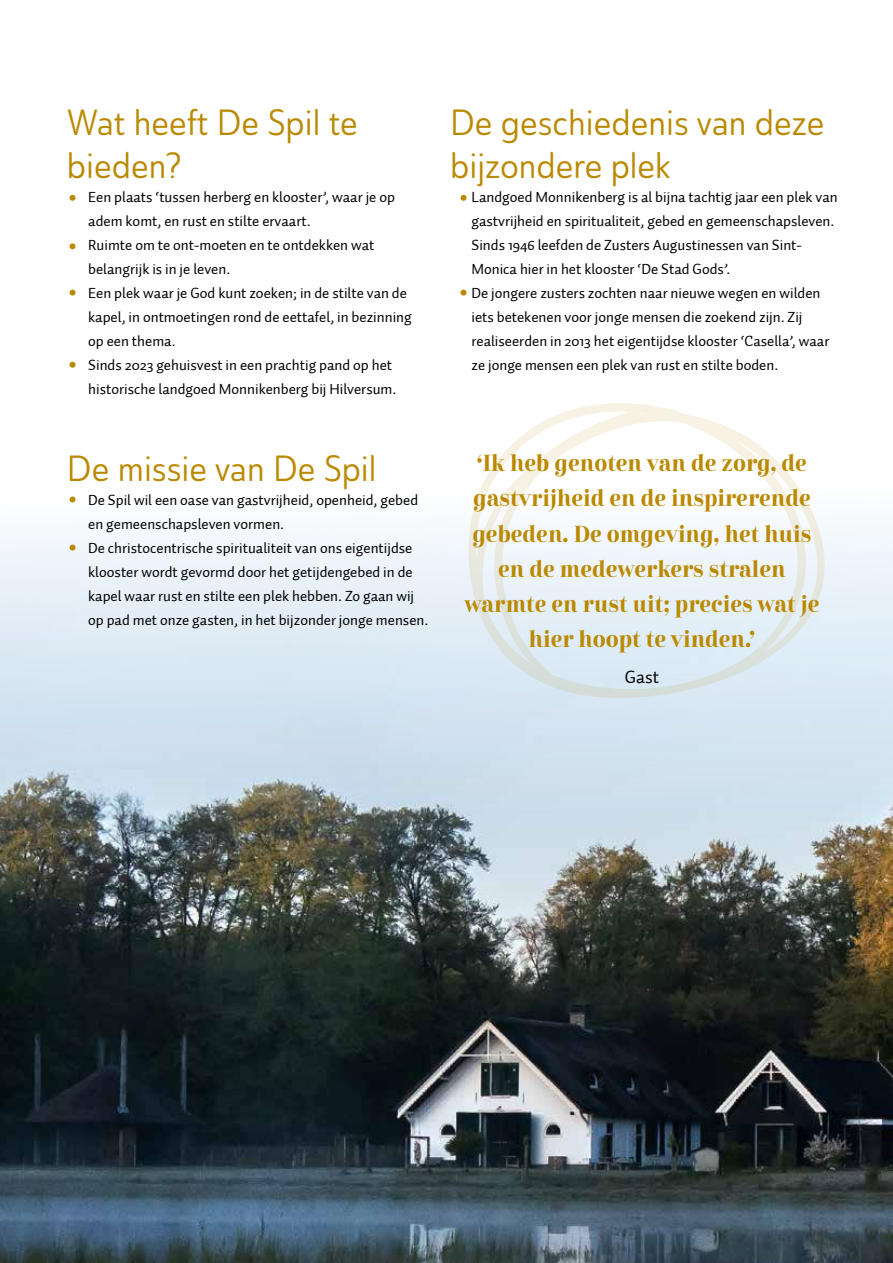
<style>
.page{position:relative;width:893px;height:1263px;background:#fff}
.page>*{position:absolute;margin:0;border:0;box-sizing:border-box;transform-origin:0 0}
.t1{font:36px/43.2px "Ainslie Sans Con Reg";color:#bb8900}
.t2{font:23.1px/35.2px "Cabrito Didone Con Bol";color:#bb8900;text-align:center}
.t3{font:18px "Auto 1";color:#000}
.t4{font:15px/24px "Auto 1";color:#000}
</style>
<div class="page">
<img style="left:0;top:498px;width:893px;height:765px">
<svg style="left:467px;top:403px;width:358px;height:295px"></svg>
<svg style="left:70px;top:496px;width:6px;height:6px"></svg>
<svg style="left:70px;top:362px;width:6px;height:6px"></svg>
<svg style="left:70px;top:290px;width:6px;height:6px"></svg>
<svg style="left:70px;top:243px;width:6px;height:6px"></svg>
<svg style="left:70px;top:195px;width:6px;height:6px"></svg>
<svg style="left:460px;top:195px;width:6px;height:6px"></svg>
<svg style="left:460px;top:290px;width:6px;height:6px"></svg>
<svg style="left:70px;top:545px;width:6px;height:5px"></svg>
<h1 class="t1" style="left:67px;top:101px;width:292px">Wat heeft De Spil te bieden?</h1>
<p class="t4" style="left:88px;top:185px;width:325px">Een plaats ‘tussen herberg en klooster’, waar je op adem komt, en rust en stilte ervaart.<br>Ruimte om te ont-moeten en te ontdekken wat belangrijk is in je leven.<br>Een plek waar je God kunt zoeken; in de stilte van de kapel, in ontmoetingen rond de eettafel, in bezinning op een thema.<br>Sinds 2023 gehuisvest in een prachtig pand op het historische landgoed Monnikenberg bij Hilversum.</p>
<h1 class="t1" style="left:67px;top:447px;width:311px">De missie van De Spil</h1>
<p class="t4" style="left:88px;top:488px;width:342px">De Spil wil een oase van gastvrijheid, openheid, gebed en gemeenschapsleven vormen.<br>De christocentrische spiritualiteit van ons eigentijdse klooster wordt gevormd door het getijdengebed in de kapel waar rust en stilte een plek hebben. Zo gaan wij op pad met onze gasten, in het bijzonder jonge mensen.</p>
<h1 class="t1" style="left:450px;top:101px;width:376px">De geschiedenis van deze bijzondere plek</h1>
<p class="t4" style="left:471px;top:185px;width:368px">Landgoed Monnikenberg is al bijna tachtig jaar een plek van gastvrijheid en spiritualiteit, gebed en gemeenschapsleven.<br>Sinds 1946 leefden de Zusters Augustinessen van Sint-Monica hier in het klooster ‘De Stad Gods’.<br>De jongere zusters zochten naar nieuwe wegen en wilden iets betekenen voor jonge mensen die zoekend zijn. Zij realiseerden in 2013 het eigentijdse klooster ‘Casella’, waar ze jonge mensen een plek van rust en stilte boden.</p>
<h2 class="t2" style="left:464px;top:446px;width:357px">‘Ik heb genoten van de zorg, de gastvrijheid en de inspirerende gebeden. De omgeving, het huis en de medewerkers stralen warmte en rust uit; precies wat je hier hoopt te vinden.’</h2>
<p class="t3" style="left:625px;top:665px;width:36px">Gast</p>
</div>
